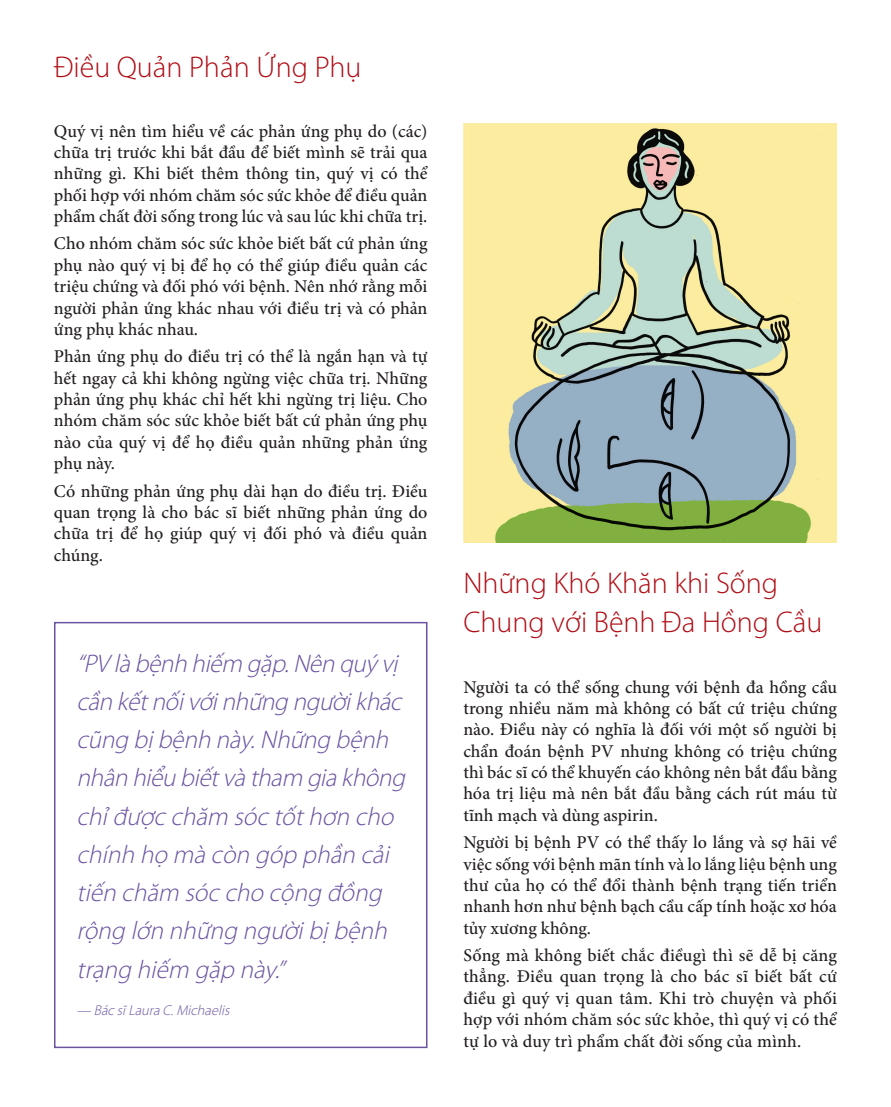
<style>
.page{position:relative;width:891px;height:1107px;background:#fff}
.page>*{position:absolute;margin:0;border:0;box-sizing:border-box;transform-origin:0 0}
.Page_Header{font:300 30px/39px "Myriad Pro";color:#b00d15}
.t1{font:italic 300 25.5px/38.2px "Myriad Pro";color:#6b53a2}
.Body_Copy{font:500 18px/21.3px "Minion Pro";color:#231f20;text-align:justify}
.t2{font:italic 300 14.25px "Myriad Pro";color:#6b53a2}
</style>
<div class="page">
<img style="left:464px;top:124px;width:373px;height:419px">
<div style="left:54px;top:622px;width:374px;height:426px;border:2px solid #6b53a2"></div>
<p class="Page_Header" style="left:54px;top:47px;width:309px">Điều Quản Phản Ứng Phụ</p>
<p class="Body_Copy" style="left:54px;top:120px;width:375px">Quý vị nên tìm hiểu về các phản ứng phụ do (các) chữa trị trước khi bắt đầu để biết mình sẽ trải qua những gì. Khi biết thêm thông tin, quý vị có thể phối hợp với nhóm chăm sóc sức khỏe để điều quản phẩm chất đời sống trong lúc và sau lúc khi chữa trị.</p>
<p class="Body_Copy" style="left:54px;top:233px;width:375px">Cho nhóm chăm sóc sức khỏe biết bất cứ phản ứng phụ nào quý vị bị để họ có thể giúp điều quản các triệu chứng và đối phó với bệnh. Nên nhớ rằng mỗi người phản ứng khác nhau với điều trị và có phản ứng phụ khác nhau.</p>
<p class="Body_Copy" style="left:54px;top:346px;width:375px">Phản ứng phụ do điều trị có thể là ngắn hạn và tự hết ngay cả khi không ngừng việc chữa trị. Những phản ứng phụ khác chỉ hết khi ngừng trị liệu. Cho nhóm chăm sóc sức khỏe biết bất cứ phản ứng phụ nào của quý vị để họ điều quản những phản ứng phụ này.</p>
<p class="Body_Copy" style="left:54px;top:480px;width:375px">Có những phản ứng phụ dài hạn do điều trị. Điều quan trọng là cho bác sĩ biết những phản ứng do chữa trị để họ giúp quý vị đối phó và điều quản chúng.</p>
<p class="t1" style="left:76px;top:644px;width:336px">“PVlàbệnh hiếm gặp.Nên quývị cần kếtnốivớinhững ngườikhác cũng bịbệnh này.Những bệnh nhân hiểu biếtvàtham giakhông chỉđượcchăm sóctốthơn cho chính họ màcòn góp phần cải tiến chăm sóccho cộng đồng rộng lớn những ngườibịbệnh trạng hiếm gặp này.”</p>
<p class="t2" style="left:76px;top:1002px;width:158px">— BácsĩLauraC.Michaelis</p>
<p class="Page_Header" style="left:463px;top:564px;width:361px">Những Khó Khăn khi Sống<br>Chung với Bệnh Đa Hồng Cầu</p>
<p class="Body_Copy" style="left:463px;top:676px;width:375px">Người ta có thể sống chung với bệnh đa hồng cầu trong nhiều năm mà không có bất cứ triệu chứng nào. Điều này có nghĩa là đối với một số người bị chẩn đoán bệnh PV nhưng không có triệu chứng thì bác sĩ có thể khuyến cáo không nên bắt đầu bằng hóa trị liệu mà nên bắt đầu bằng cách rút máu từ tĩnh mạch và dùng aspirin.</p>
<p class="Body_Copy" style="left:463px;top:832px;width:375px">Người bị bệnh PV có thể thấy lo lắng và sợ hãi về việc sống với bệnh mãn tính và lo lắng liệu bệnh ung thư của họ có thể đổi thành bệnh trạng tiến triển nhanh hơn như bệnh bạch cầu cấp tính hoặc xơ hóa tủy xương không.</p>
<p class="Body_Copy" style="left:463px;top:945px;width:375px">Sống mà không biết chắc điềugì thì sẽ dễ bị căng thẳng. Điều quan trọng là cho bác sĩ biết bất cứ điều gì quý vị quan tâm. Khi trò chuyện và phối hợp với nhóm chăm sóc sức khỏe, thì quý vị có thể tự lo và duy trì phẩm chất đời sống của mình.</p>
</div>
